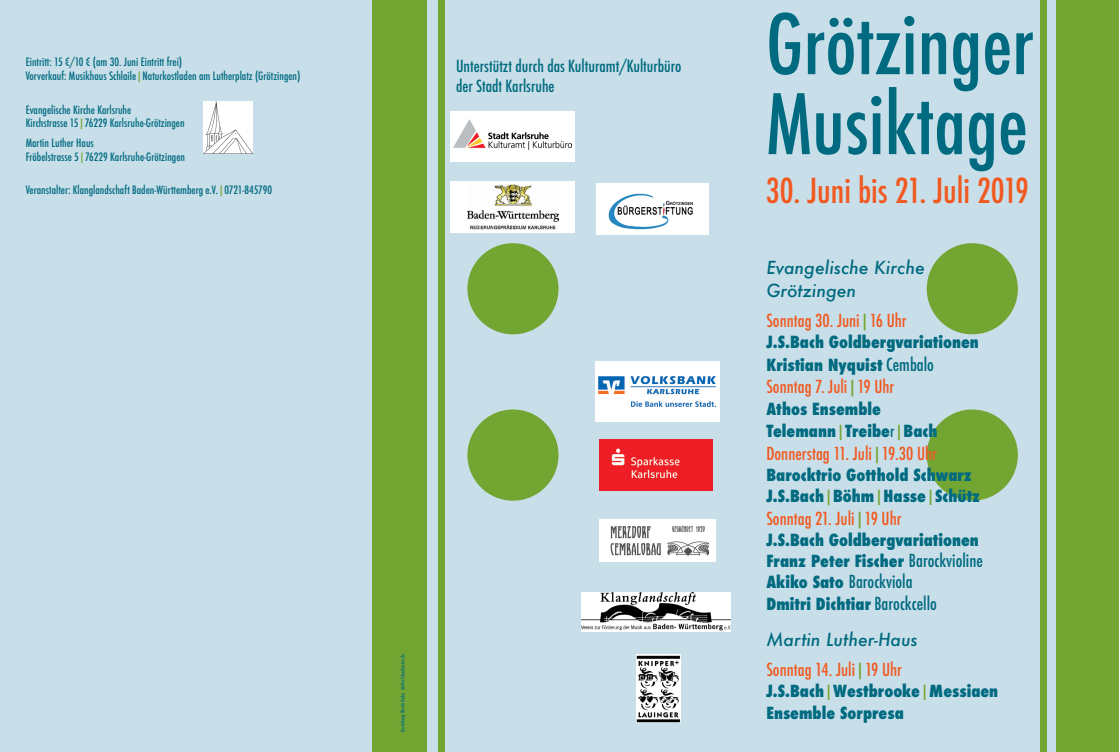
<style>
.page{position:relative;width:1120px;height:752px;background:#fff}
.page>*{position:absolute;margin:0;border:0;box-sizing:border-box;transform-origin:0 0}
.t1{font:500 condensed 80.75px/79.9px "Futura";color:#006a80}
.t2{font:500 condensed 33.5px "Futura";color:#f15921}
.t3{font:500 condensed 17.5px/30px "Futura";color:#f15921}
.t4{font:italic 500 17.5px/22.5px "Futura";color:#006a80}
.t5{font:500 condensed 17.5px "Futura";color:#006a80}
.t6{font:800 condensed 16.25px/21.2px "Futura";color:#006a80}
.t7{font:500 condensed 16.25px/20px "Futura";color:#006a80}
.t8{font:500 condensed 11.25px/13.8px "Futura";color:#006a80}
.t9{font:500 condensed 5px "Futura";color:#006a80}
.s1{color:#73a532}
.s2{font-weight:500;font-size:17.5px}
.s3{font-weight:500;color:#73a532}
.s4{font-weight:500}
.s5{font-weight:800;font-size:16.25px}
.s6{font-style:italic;font-stretch:normal;color:#006a80}
</style>
<div class="page">
<div style="left:0;top:0;width:1111px;height:751px;background:#c8dfe9"></div>
<div style="left:1056px;top:0;width:63px;height:751px;background:#73a532"></div>
<div style="left:1040px;top:0;width:6px;height:751px;background:#73a532"></div>
<div style="left:927px;top:243px;width:91px;height:91px;background:#73a532;border-radius:50%"></div>
<div style="left:927px;top:409px;width:91px;height:91px;background:#73a532;border-radius:50%"></div>
<div style="left:372px;top:0;width:55px;height:751px;background:#73a532"></div>
<div style="left:438px;top:0;width:6px;height:751px;background:#73a532"></div>
<div style="left:467px;top:409px;width:91px;height:91px;background:#73a532;border-radius:50%"></div>
<div style="left:467px;top:243px;width:91px;height:91px;background:#73a532;border-radius:50%"></div>
<div style="left:599px;top:518px;width:117px;height:43px;background:#fff"></div>
<img style="left:610px;top:525px;width:98px;height:31px">
<div style="left:450px;top:182px;width:124px;height:51px;background:#fff"></div>
<img style="left:467px;top:184px;width:91px;height:46px">
<div style="left:450px;top:111px;width:124px;height:51px;background:#fff"></div>
<img style="left:454px;top:119px;width:117px;height:30px">
<img style="left:599px;top:439px;width:113px;height:51px">
<div style="left:596px;top:183px;width:112px;height:52px;background:#fff"></div>
<img style="left:608px;top:193px;width:85px;height:37px">
<img style="left:596px;top:361px;width:123px;height:60px">
<img style="left:581px;top:592px;width:150px;height:39px">
<img style="left:637px;top:654px;width:44px;height:68px">
<img style="left:203px;top:101px;width:49px;height:53px">
<p class="t8" style="left:26px;top:55px;width:276px">Eintritt: 15 €/10 € (am 30. Juni Eintritt frei)<br>Vorverkauf: Musikhaus Schlaile<span class="s1">|</span>Naturkostladen am Lutherplatz (Grötzingen)</p>
<p class="t8" style="left:26px;top:103px;width:160px">Evangelische Kirche Karlsruhe<br>Kirchstrasse 15<span class="s1">|</span>76229 Karlsruhe-Grötzingen</p>
<p class="t8" style="left:26px;top:136px;width:161px">Martin Luther Haus<br>Fröbelstrasse 5<span class="s1">|</span>76229 Karlsruhe-Grötzingen</p>
<p class="t8" style="left:26px;top:183px;width:248px">Veranstalter: Klanglandschaft Baden-Württemberg e.V.<span class="s1">|</span>0721-845790</p>
<h3 class="t7" style="left:456px;top:56px;width:227px">Unterstützt durch das Kulturamt/Kulturbüro der Stadt Karlsruhe</h3>
<p class="t9" style="left:399px;top:731px;width:79px;rotate:-90deg">Gestaltung: Nicola Koska<span class="s1">|</span>Atelier-Schaukasten.de</p>
<h1 class="t1" style="left:766px;top:5px;width:269px">Grötzinger<br>Musiktage</h1>
<h2 class="t2" style="left:766px;top:169px;width:265px">30. Juni bis 21. Juli 2019</h2>
<h3 class="t4" style="left:766px;top:256px;width:160px">Evangelische Kirche<br>Grötzingen</h3>
<h3 class="t3" style="left:766px;top:305px;width:142px">Sonntag 30. Juni<span class="s1">|</span>16 Uhr</h3>
<h3 class="t6" style="left:766px;top:331px;width:214px;line-height:22.5px">J.S.Bach Goldbergvariationen<br>Kristian Nyquist <span class="s2">Cembalo</span></h3>
<h3 class="t3" style="left:766px;top:371px;width:129px">Sonntag 7. Juli<span class="s1">|</span>19 Uhr</h3>
<h3 class="t6" style="left:766px;top:397px;width:172px;line-height:22.5px">Athos Ensemble<br>Telemann<span class="s3">|</span>Treibe<span class="s4">r</span><span class="s3">|</span>Bach</h3>
<h3 class="t3" style="left:766px;top:438px;width:172px">Donnerstag 11. Juli<span class="s1">|</span>19.30 Uhr</h3>
<h3 class="t6" style="left:766px;top:464px;width:215px">Barocktrio Gotthold Schwarz<br>J.S.Bach<span class="s3">|</span>Böhm<span class="s3">|</span>Hasse<span class="s3">|</span>Schütz</h3>
<h3 class="t3" style="left:766px;top:503px;width:137px">Sonntag 21. Juli<span class="s1">|</span>19 Uhr</h3>
<h3 class="t6" style="left:766px;top:529px;width:218px">J.S.Bach Goldbergvariationen<br>Franz Peter Fischer <span class="s2">Barockvioline</span></h3>
<h3 class="t5" style="left:766px;top:570px;width:148px"><span class="s5">Akiko Sato</span> Barockviola</h3>
<h3 class="t6" style="left:766px;top:593px;width:172px">Dmitri Dichtiar <span class="s2">Barockcello</span></h3>
<h3 class="t3" style="left:766px;top:624px;width:153px"><span class="s6">Martin Luther-Haus<br></span>Sonntag 14. Juli<span class="s1">|</span>19 Uhr</h3>
<h3 class="t6" style="left:766px;top:680px;width:233px">J.S.Bach<span class="s3">|</span>Westbrooke<span class="s3">|</span>Messiaen<br>Ensemble Sorpresa</h3>
</div>
